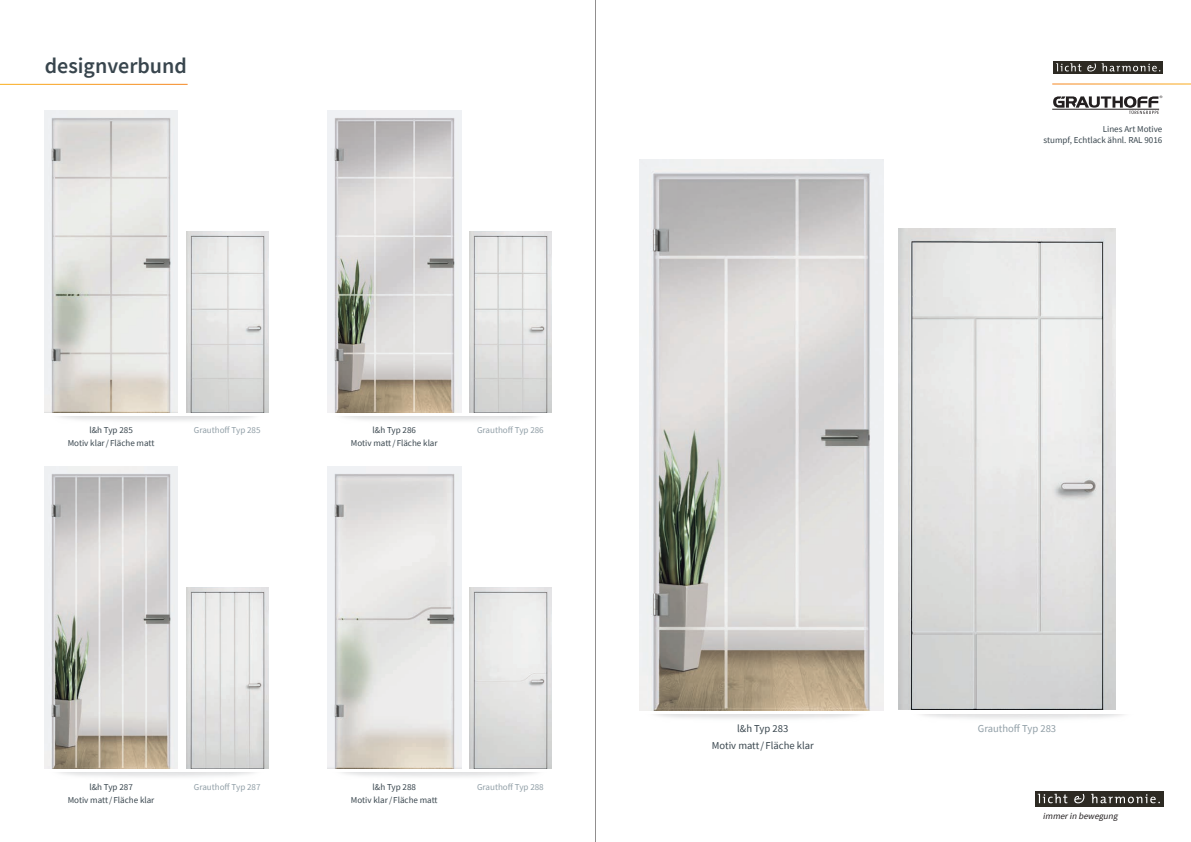
<style>
.page{position:relative;width:1191px;height:842px;background:#fff}
.page>*{position:absolute;margin:0;border:0;box-sizing:border-box;transform-origin:0 0}
.t1{font:600 22px "Source Sans Pro";color:#38454d}
.t2{font:10.6px "Source Sans Pro";color:#38454d}
.t3{font:10.6px "Source Sans Pro";color:#909ea6}
.t4{font:9px "Source Sans Pro";color:#38454d}
.t5{font:9px "Source Sans Pro";color:#909ea6}
.t6{font:italic 9px "Source Sans Pro";color:#231f20}
</style>
<div class="page">
<img style="left:186px;top:232px;width:82px;height:180px">
<img style="left:44px;top:110px;width:134px;height:302px">
<img style="left:469px;top:232px;width:82px;height:180px">
<img style="left:327px;top:110px;width:134px;height:302px">
<img style="left:186px;top:588px;width:82px;height:181px">
<img style="left:44px;top:467px;width:134px;height:302px">
<img style="left:469px;top:588px;width:82px;height:181px">
<img style="left:327px;top:467px;width:134px;height:302px">
<div style="left:1035px;top:791px;width:128px;height:15px;background:#2d2a23"></div>
<svg style="left:1037px;top:794px;width:30px;height:9px"></svg>
<svg style="left:1074px;top:794px;width:10px;height:9px"></svg>
<svg style="left:1091px;top:794px;width:68px;height:9px"></svg>
<img style="left:898px;top:228px;width:217px;height:482px">
<img style="left:639px;top:159px;width:244px;height:551px">
<hr style="left:595px;top:0;width:1px;height:842px;background:#231f20">
<div style="left:1053px;top:61px;width:110px;height:13px;background:#2d2a23"></div>
<svg style="left:1056px;top:63px;width:25px;height:8px"></svg>
<svg style="left:1087px;top:63px;width:73px;height:8px"></svg>
<hr style="left:1052px;top:109px;width:107px;height:1px;background:#231f20">
<svg style="left:1053px;top:96px;width:109px;height:18px"></svg>
<p class="t1" style="left:45px;top:51px;width:144px">designverbund</p>
<p class="t4" style="left:89px;top:425px;width:45px">l&amp;h Typ 285</p>
<p class="t4" style="left:68px;top:437px;width:88px">Motiv klar/ Fläche matt</p>
<p class="t5" style="left:194px;top:425px;width:68px">Grauthoff Typ 285</p>
<p class="t5" style="left:477px;top:425px;width:68px">Grauthoff Typ 286</p>
<p class="t4" style="left:372px;top:425px;width:45px">l&amp;h Typ 286</p>
<p class="t4" style="left:351px;top:437px;width:88px">Motiv matt/ Fläche klar</p>
<p class="t4" style="left:89px;top:781px;width:45px">l&amp;h Typ 287</p>
<p class="t4" style="left:68px;top:794px;width:88px">Motiv matt/ Fläche klar</p>
<p class="t5" style="left:194px;top:781px;width:68px">Grauthoff Typ 287</p>
<p class="t5" style="left:477px;top:781px;width:68px">Grauthoff Typ 288</p>
<p class="t4" style="left:372px;top:781px;width:45px">l&amp;h Typ 288</p>
<p class="t4" style="left:351px;top:794px;width:88px">Motiv klar/ Fläche matt</p>
<p class="t4" style="left:1102px;top:123px;width:61px">Lines Art Motive</p>
<p class="t4" style="left:1043px;top:135px;width:120px">stumpf, Echtlack ähnl. RAL 9016</p>
<p class="t2" style="left:737px;top:722px;width:53px">l&amp;h Typ 283</p>
<p class="t2" style="left:712px;top:739px;width:103px">Motiv matt/ Fläche klar</p>
<p class="t3" style="left:978px;top:722px;width:80px">Grauthoff Typ 283</p>
<p class="t6" style="left:1043px;top:810px;width:78px">immerin bewegung</p>
</div>
